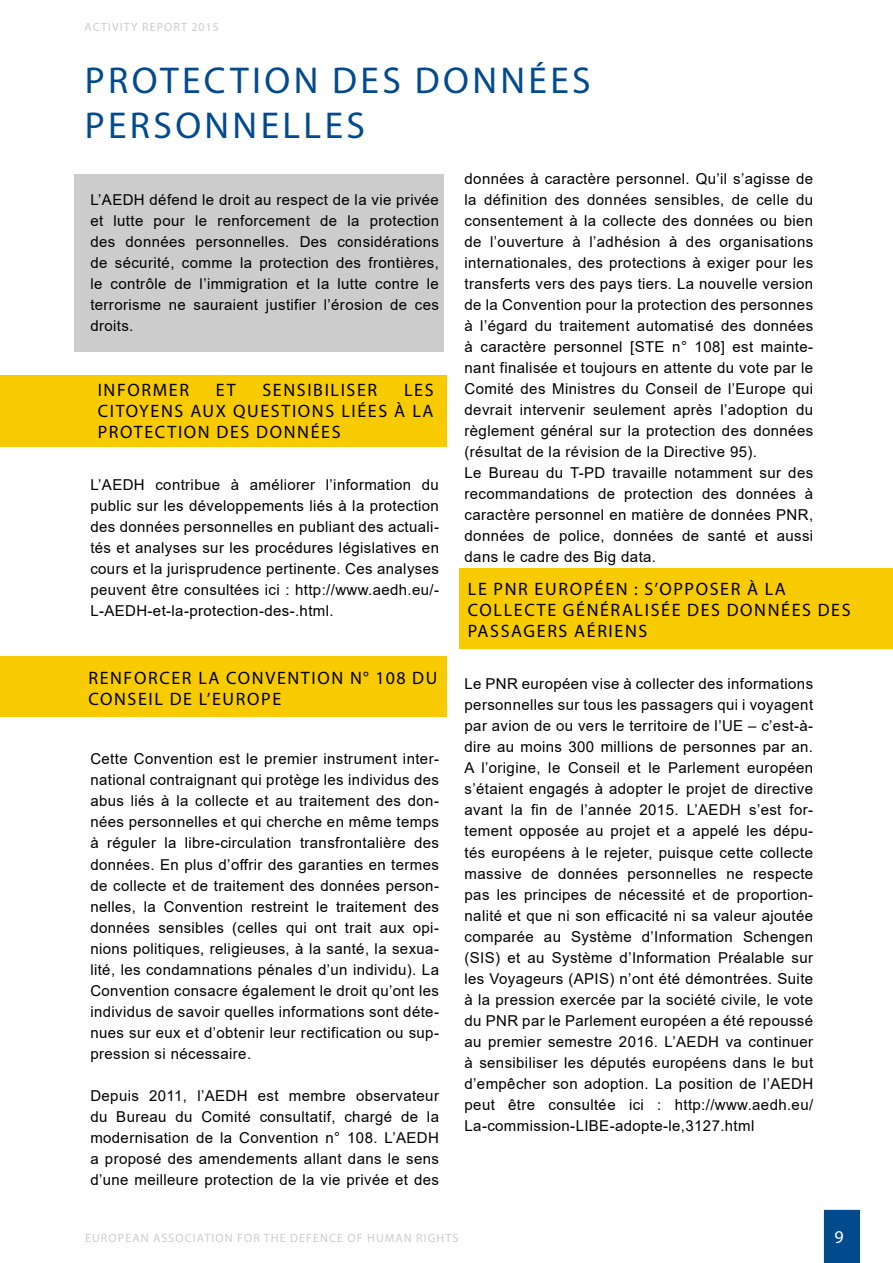
<style>
.page{position:relative;width:893px;height:1263px;background:#fff}
.page>*{position:absolute;margin:0;border:0;box-sizing:border-box;transform-origin:0 0}
.t1{font:37.5px/45px "Myriad Pro";letter-spacing:.09em;color:#004a8d}
.t2{font:18px/21px "Myriad Pro";letter-spacing:.09em;color:#000}
.t3{font:18px "Myriad Pro";color:#fff}
.t4{font:15px/21px "Arial";letter-spacing:.025em;color:#000;text-align:justify}
.t5{font:12px "Myriad Pro";letter-spacing:.09em;color:#cdcccc}
</style>
<div class="page">
<div style="left:824px;top:1210px;width:36px;height:53px;background:#004a8d"></div>
<div style="left:459px;top:568px;width:434px;height:80px;background:#f8ca00"></div>
<div style="left:0;top:657px;width:446px;height:60px;background:#f8ca00"></div>
<div style="left:74px;top:174px;width:369px;height:178px;background:#ccc"></div>
<div style="left:0;top:375px;width:446px;height:71px;background:#f8ca00"></div>
<p class="t5" style="left:85px;top:20px;width:136px">ACTIVITY REPORT 2015</p>
<h1 class="t1" style="left:85px;top:58px;width:507px">PROTECTION DES DONNÉES<br>PERSONNELLES</h1>
<p class="t4" style="left:90px;top:189px;width:350px">L’AEDH défend le droit au respect de la vie privée et lutte pour le renforcement de la protection des données personnelles. Des considérations de sécurité, comme la protection des frontières, le contrôle de l’immigration et la lutte contre le terrorisme ne sauraient justifier l’érosion de ces droits.</p>
<p class="t2" style="left:98px;top:379px;width:337px;text-align:justify;text-indent:306px">LES CITOYENS AUX QUESTIONS LIÉES À LA PROTECTION DES DONNÉES</p>
<p class="t2" style="left:98px;top:379px;width:93px">INFORMER</p>
<p class="t2" style="left:216px;top:379px;width:21px">ET</p>
<p class="t2" style="left:262px;top:379px;width:116px">SENSIBILISER</p>
<p class="t4" style="left:90px;top:474px;width:350px">L’AEDH contribue à améliorer l’information du public sur les développements liés à la protection des données personnelles en publiant des actuali&shy;tés et analyses sur les procédures législatives en cours et la jurisprudence pertinente. Ces analyses peuvent être consultées ici : http://www.aedh.eu/- L-AEDH-et-la-protection-des-.html.</p>
<p class="t2" style="left:88px;top:667px;width:350px">RENFORCER LA CONVENTION N° 108 DU<br>CONSEIL DE L’EUROPE</p>
<p class="t4" style="left:90px;top:749px;width:350px">Cette Convention est le premier instrument inter&shy;national contraignant qui protège les individus des abus liés à la collecte et au traitement des don&shy;nées personnelles et qui cherche en même temps à réguler la libre-circulation transfrontalière des données. En plus d’offrir des garanties en termes de collecte et de traitement des données person&shy;nelles, la Convention restreint le traitement des données sensibles (celles qui ont trait aux opi&shy;nions politiques, religieuses, à la santé, la sexua&shy;lité, les condamnations pénales d’un individu). La Convention consacre également le droit qu’ont les individus de savoir quelles informations sont déte&shy;nues sur eux et d’obtenir leur rectification ou sup&shy;pression si nécessaire.</p>
<p class="t4" style="left:90px;top:1085px;width:350px">Depuis 2011, l’AEDH est membre observateur du Bureau du Comité consultatif, chargé de la modernisation de la Convention n° 108. L’AEDH a proposé des amendements allant dans le sens d’une meilleure protection de la vie privée et des</p>
<p class="t4" style="left:465px;top:168px;width:350px;text-align:left">données à caractère personnel. Qu’il s’agisse de la définition des données sensibles, de celle du consentement à la collecte des données ou bien de l’ouverture à l’adhésion à des organisations internationales, des protections à exiger pour les transferts vers des pays tiers. La nouvelle version de la Convention pour la protection des personnes à l’égard du traitement automatisé des données à caractère personnel [STE n° 108] est mainte&shy;nant finalisée et toujours en attente du vote par le Comité des Ministres du Conseil de l’Europe qui devrait intervenir seulement après l’adoption du règlement général sur la protection des données (résultat de la révision de la Directive 95).<br>Le Bureau du T-PD travaille notamment sur des recommandations de protection des données à caractère personnel en matière de données PNR, données de police, données de santé et aussi dans le cadre des Big data.</p>
<p class="t2" style="left:468px;top:578px;width:384px">LE PNR EUROPÉEN : S’OPPOSER À LA<br>COLLECTE GÉNÉRALISÉE DES DONNÉES DES<br>PASSAGERS AÉRIENS</p>
<p class="t4" style="left:465px;top:674px;width:350px">Le PNR européen vise à collecter des informations personnelles sur tous les passagers qui i voyagent par avion de ou vers le territoire de l’UE – c’est-à&shy;dire au moins 300 millions de personnes par an.<br>A l’origine, le Conseil et le Parlement européen s’étaient engagés à adopter le projet de directive avant la fin de l’année 2015. L’AEDH s’est for&shy;tement opposée au projet et a appelé les dépu&shy;tés européens à le rejeter, puisque cette collecte massive de données personnelles ne respecte pas les principes de nécessité et de proportion&shy;nalité et que ni son efficacité ni sa valeur ajoutée comparée au Système d’Information Schengen (SIS) et au Système d’Information Préalable sur les Voyageurs (APIS) n’ont été démontrées. Suite à la pression exercée par la société civile, le vote du PNR par le Parlement européen a été repoussé au premier semestre 2016. L’AEDH va continuer à sensibiliser les députés européens dans le but d’empêcher son adoption. La position de l’AEDH peut être consultée ici : http://www.aedh.eu/ La-commission-LIBE-adopte-le,3127.html</p>
<p class="t5" style="left:85px;top:1231px;width:375px">EUROPEAN ASSOCIATION FOR THE DEFENCE OF HUMAN RIGHTS</p>
<p class="t3" style="left:834px;top:1225px;width:11px">9</p>
</div>
